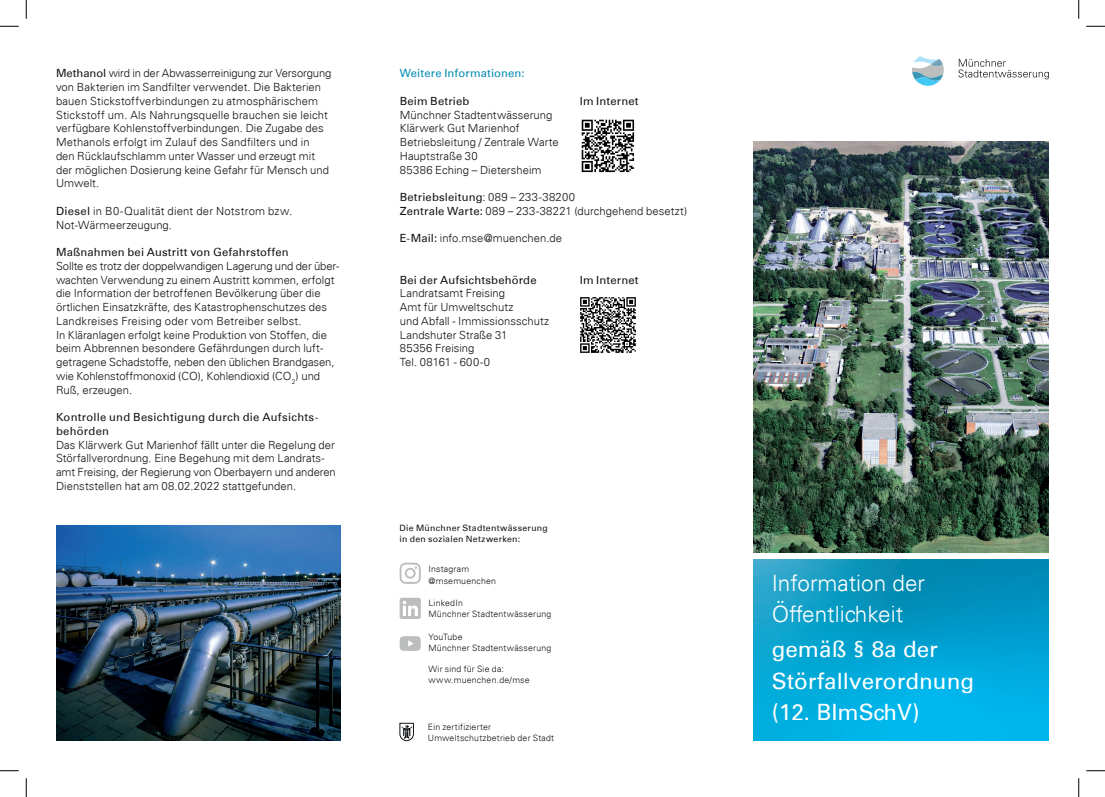
<style>
.page{position:relative;width:1105px;height:797px;background:#fff}
.page>*{position:absolute;margin:0;border:0;box-sizing:border-box;transform-origin:0 0}
.t1{font:22.5px/31.2px "Univers 55 Roman";color:#fff}
.t2{font:300 22.5px/31.2px "Univers 45";color:#fff}
.t3{font:300 11.25px/13.8px "Univers 45";color:#111416}
.t4{font:11.25px/13.8px "Univers 55 Roman";letter-spacing:.015em;color:#111416}
.t5{font:11.25px "Univers 55 Roman";letter-spacing:.01em;color:#008bb2}
.t6{font:300 8.75px/11.2px "Univers 45";letter-spacing:.025em;color:#111416}
.t7{font:8.75px/11.2px "Univers 55 Roman";letter-spacing:.035em;color:#111416}
.s1{font-family:"Univers 55 Roman";font-weight:400}
.s2{font-family:"Univers 45";font-weight:300}
</style>
<div class="page">
<img style="left:754px;top:559px;width:295px;height:182px">
<svg style="left:958px;top:59px;width:91px;height:20px"></svg>
<svg style="left:912px;top:56px;width:32px;height:30px"></svg>
<svg style="left:399px;top:722px;width:15px;height:19px"></svg>
<div style="left:400px;top:597px;width:21px;height:22px;background:#bcbdbd;border-radius:2px"></div>
<svg style="left:403px;top:600px;width:15px;height:16px"></svg>
<svg style="left:400px;top:562px;width:21px;height:22px"></svg>
<svg style="left:399px;top:636px;width:22px;height:15px"></svg>
<img style="left:56px;top:525px;width:284px;height:216px">
<img style="left:580px;top:297px;width:56px;height:56px">
<img style="left:581px;top:119px;width:54px;height:54px">
<img style="left:754px;top:141px;width:295px;height:411px">
<svg style="left:0;top:25px;width:19px;height:2px"></svg>
<svg style="left:1086px;top:25px;width:19px;height:2px"></svg>
<svg style="left:0;top:770px;width:19px;height:1px"></svg>
<svg style="left:1086px;top:770px;width:19px;height:1px"></svg>
<svg style="left:25px;top:0;width:2px;height:19px"></svg>
<svg style="left:25px;top:778px;width:2px;height:19px"></svg>
<svg style="left:1078px;top:0;width:1px;height:19px"></svg>
<svg style="left:1078px;top:778px;width:1px;height:19px"></svg>
<p class="t3" style="left:56px;top:66px;width:277px"><span class="s1">Methanol</span> wird in der Abwasserreinigung zur Versorgung von Bakterien im Sandfilter verwendet. Die Bakterien bauen Stickstoffverbindungen zu atmosphärischem Stickstoff um. Als Nahrungsquelle brauchen sie leicht verfügbare Kohlenstoffverbindungen. Die Zugabe des Methanols erfolgt im Zulauf des Sandfilters und in<br>den Rücklaufschlamm unter Wasser und erzeugt mit der möglichen Dosierung keine Gefahr für Mensch und Umwelt.</p>
<p class="t3" style="left:56px;top:204px;width:238px"><span class="s1">Diesel</span> in B0-Qualität dient der Notstrom bzw.<br>Not-Wärmeerzeugung.</p>
<p class="t4" style="left:56px;top:245px;width:234px">Maßnahmen bei Austritt von Gefahrstoffen</p>
<p class="t3" style="left:56px;top:259px;width:285px">Sollte es trotz der doppelwandigen Lagerung und der über&shy;wachten Verwendung zu einem Austritt kommen, erfolgt die Information der betroffenen Bevölkerung über die örtlichen Einsatzkräfte, des Katastrophenschutzes des Landkreises Freising oder vom Betreiber selbst.<br>In Kläranlagen erfolgt keine Produktion von Stoffen, die beim Abbrennen besondere Gefährdungen durch luft&shy;getragene Schadstoffe, neben den üblichen Brandgasen, wie Kohlenstoffmonoxid (CO), Kohlendioxid (CO<sub>2</sub>) und Ruß, erzeugen.</p>
<p class="t4" style="left:56px;top:410px;width:264px">Kontrolle und Besichtigung durch die Aufsichts&shy;behörden</p>
<p class="t3" style="left:56px;top:438px;width:281px">Das Klärwerk Gut Marienhof fällt unter die Regelung der Störfallverordnung. Eine Begehung mit dem Landrats&shy;amt Freising, der Regierung von Oberbayern und anderen Dienststellen hat am 08.02.2022 stattgefunden.</p>
<p class="t5" style="left:400px;top:67px;width:126px">Weitere Informationen:</p>
<p class="t4" style="left:400px;top:94px;width:71px">Beim Betrieb</p>
<p class="t4" style="left:580px;top:94px;width:60px">Im Internet</p>
<p class="t3" style="left:400px;top:108px;width:161px">Münchner Stadtentwässerung<br>Klärwerk Gut Marienhof<br>Betriebsleitung / Zentrale Warte<br>Hauptstraße 30<br>85386 Eching – Dietersheim</p>
<p class="t4" style="left:400px;top:190px;width:177px">Betriebsleitung<span class="s2">: 089 – 233-38200</span></p>
<p class="t3" style="left:400px;top:204px;width:289px"><span class="s1">Zentrale Warte:</span> 089 – 233-38221 (durchgehend besetzt)</p>
<p class="t3" style="left:400px;top:231px;width:164px"><span class="s1">E-Mail:</span> info.mse@muenchen.de</p>
<p class="t4" style="left:400px;top:273px;width:138px">Bei der Aufsichtsbehörde</p>
<p class="t4" style="left:580px;top:273px;width:60px">Im Internet</p>
<p class="t3" style="left:400px;top:286px;width:151px">Landratsamt Freising<br>Amt für Umweltschutz<br>und Abfall - Immissionsschutz<br>Landshuter Straße 31<br>85356 Freising<br>Tel. 08161 - 600-0</p>
<p class="t7" style="left:400px;top:522px;width:150px">Die Münchner Stadtentwässerung in den sozialen Netzwerken:</p>
<p class="t6" style="left:428px;top:563px;width:69px">Instagram @msemuenchen</p>
<p class="t6" style="left:428px;top:597px;width:124px">LinkedIn<br>Münchner Stadtentwässerung</p>
<p class="t6" style="left:428px;top:631px;width:124px">YouTube<br>Münchner Stadtentwässerung</p>
<p class="t6" style="left:428px;top:663px;width:103px;line-height:10.5px">Wir sind für Sie da: www.muenchen.de/mse</p>
<p class="t6" style="left:428px;top:721px;width:128px">Ein zertifizierter<br>Umweltschutzbetrieb der Stadt</p>
<h1 class="t2" style="left:772px;top:567px;width:155px">Information der<br>Öffentlichkeit</h1>
<h1 class="t1" style="left:772px;top:633px;width:204px">gemäß § 8a der<br>Störfallverordnung (12. BImSchV)</h1>
</div>
